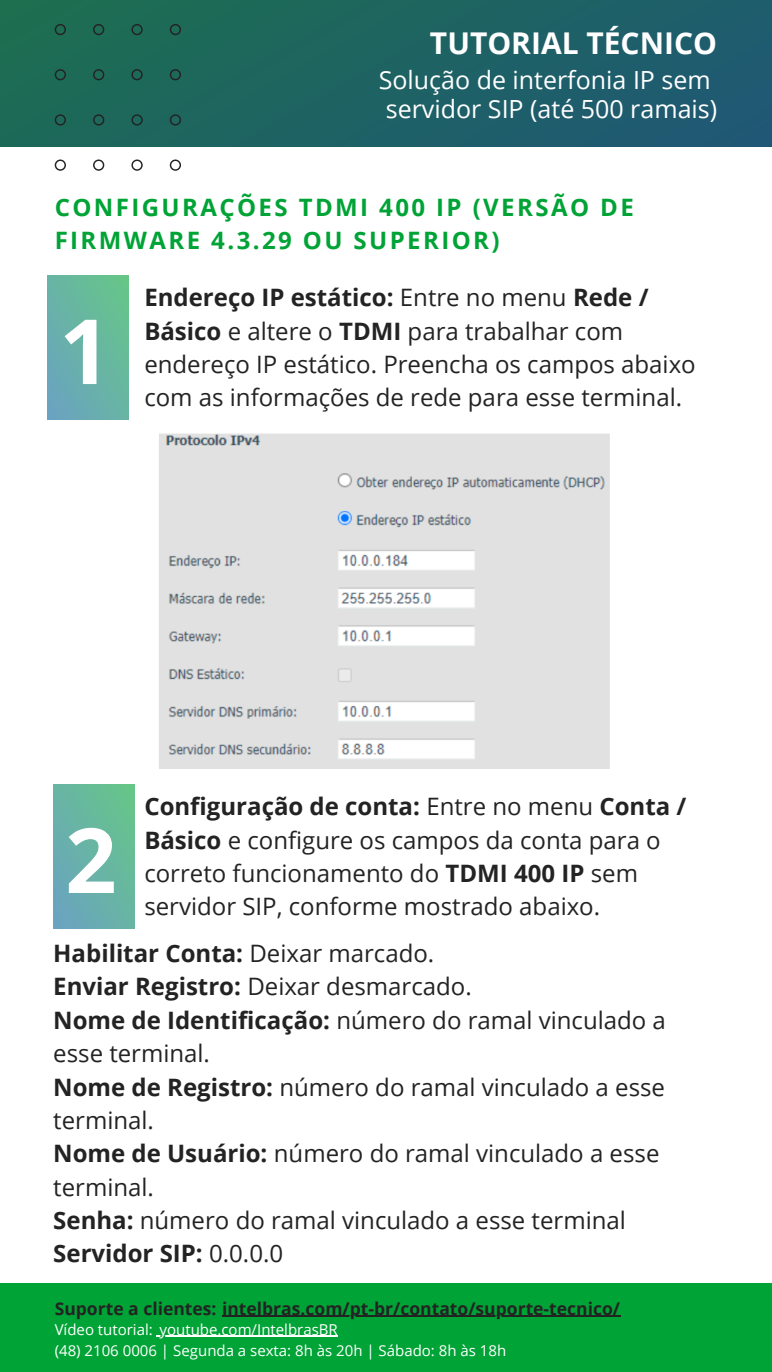
<style>
.page{position:relative;width:772px;height:1372px;background:#fff}
.page>*{position:absolute;margin:0;border:0;box-sizing:border-box;transform-origin:0 0}
.t1{font:700 90px "Open Sans";color:#fff}
.t2{font:700 30px "Open Sans";color:#fff}
.t3{font:25px/28.5px "Open Sans";color:#fff}
.t4{font:24px/33.4px "Open Sans";color:#232323}
.t5{font:700 24px/33.4px "Open Sans";letter-spacing:.1em;color:#00a335}
.t6{font:700 17.5px "Open Sans";color:#232323}
.t7{font:15px "Open Sans";color:#fff}
.s1{font-weight:700}
</style>
<div class="page">
<div style="left:0;top:0;width:771px;height:146px;background:linear-gradient(to right,#1d6e51,#1f5972)"></div>
<svg style="left:55px;top:24px;width:126px;height:147px;background:#3f7d6f"></svg>
<div style="left:0;top:1283px;width:771px;height:89px;background:#00a335"></div>
<img style="left:159px;top:433px;width:451px;height:336px">
<hr style="left:222px;top:1315px;width:398px;height:2px;background:#232323">
<hr style="left:159px;top:1335px;width:179px;height:2px;background:#fff">
<svg style="left:47px;top:275px;width:81px;height:144px;background:#67b4a4"></svg>
<svg style="left:53px;top:784px;width:81px;height:144px;background:#67b4a4"></svg>
<h3 class="t2" style="left:430px;top:22px;width:288px">TUTORIAL TÉCNICO</h3>
<h1 class="t3" style="left:378px;top:66px;width:340px">Solução de interfonia IP sem servidor SIP (até 500 ramais)</h1>
<h3 class="t5" style="left:55px;top:190px;width:580px">CONFIGURAÇÕES TDMI 400 IP (VERSÃO DE<br>FIRMWARE 4.3.29 OU SUPERIOR)</h3>
<h4 class="t1" style="left:59px;top:288px;width:53px">1</h4>
<p class="t4" style="left:144px;top:280px;width:552px"><span class="s1">Endereço IP estático:</span> Entre no menu <span class="s1">Rede / Básico</span> e altere o <span class="s1">TDMI</span> para trabalhar com endereço IP estático. Preencha os campos abaixo com as informações de rede para esse terminal.</p>
<p class="t4" style="left:144px;top:789px;width:543px"><span class="s1">Configuração de conta:</span> Entre no menu <span class="s1">Conta / Básico</span> e configure os campos da conta para o correto funcionamento do <span class="s1">TDMI 400 IP</span> sem servidor SIP, conforme mostrado abaixo.</p>
<h3 class="t4" style="left:53px;top:936px;width:614px"><span class="s1">Habilitar Conta:</span> Deixar marcado.<br><span class="s1">Enviar Registro:</span> Deixar desmarcado.<br><span class="s1">Nome de Identificação:</span> número do ramal vinculado a esse terminal.<br><span class="s1">Nome de Registro:</span> número do ramal vinculado a esse terminal.<br><span class="s1">Nome de Usuário:</span> número do ramal vinculado a esse terminal.<br><span class="s1">Senha:</span> número do ramal vinculado a esse terminal<br><span class="s1">Servidor SIP:</span> 0.0.0.0</h3>
<h4 class="t1" style="left:65px;top:797px;width:53px">2</h4>
<p class="t6" style="left:55px;top:1296px;width:566px">Suporte a clientes: intelbras.com/pt-br/contato/suporte-tecnico/</p>
<h2 class="t7" style="left:55px;top:1318px;width:284px">Vídeo tutorial: youtube.com/IntelbrasBR</h2>
<h3 class="t7" style="left:55px;top:1339px;width:453px">(48) 2106 0006 | Segunda a sexta: 8h às 20h | Sábado: 8h às 18h</h3>
</div>
